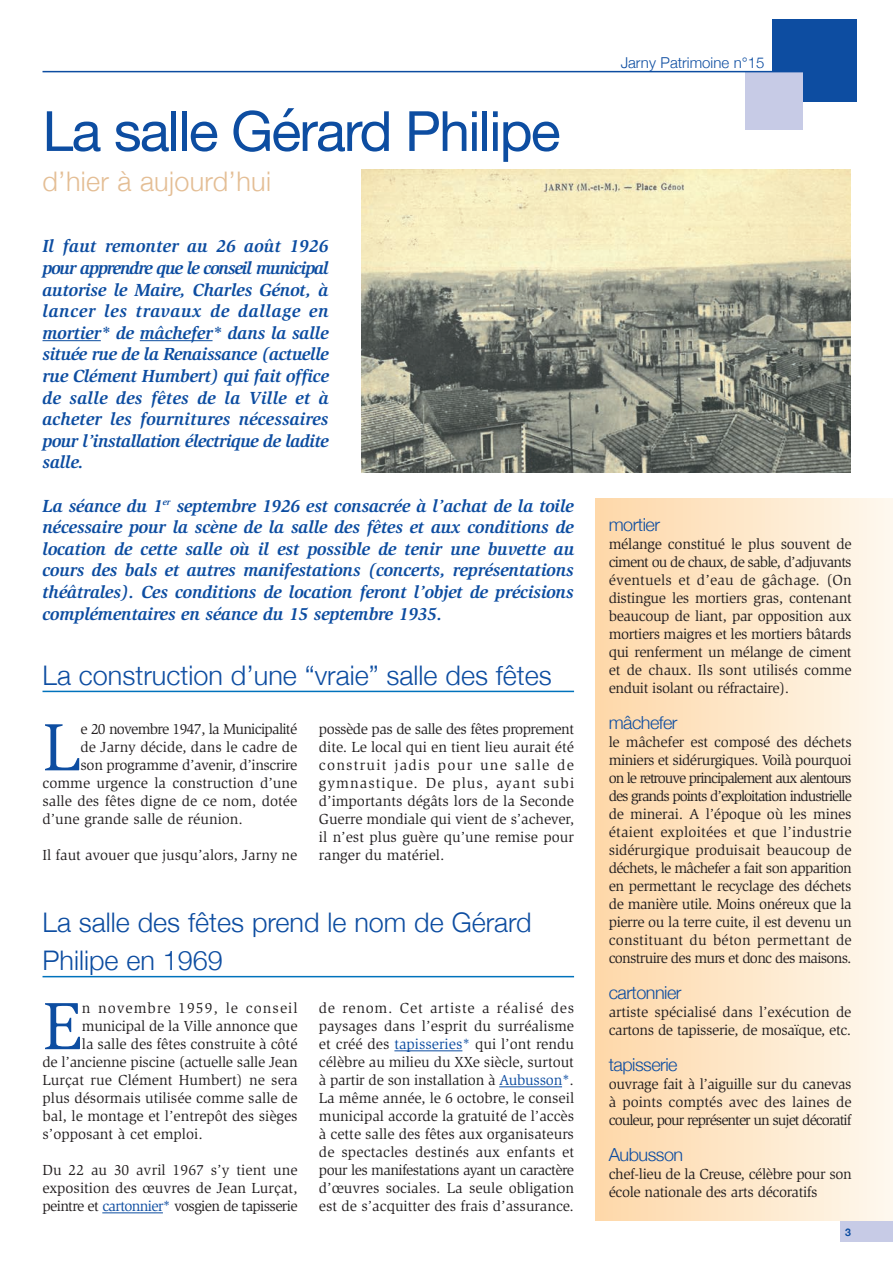
<style>
.page{position:relative;width:893px;height:1263px;background:#fff}
.page>*{position:absolute;margin:0;border:0;box-sizing:border-box;transform-origin:0 0}
.t1{font:68.7px "Slimbach";color:#0d4da1}
.t2{font:55.5px "Helvetica Neue";letter-spacing:-.035em;color:#0d4da1}
.t3{font:300 27px/38.2px "Helvetica Neue";color:#0d4da1}
.t4{font:300 27px "Helvetica Neue";letter-spacing:.01em;color:#e4be95}
.t5{font:italic 700 18px/21.6px "Slimbach";letter-spacing:-.01em;color:#0d4da1;text-align:justify}
.t6{font:300 18px "Helvetica Neue";letter-spacing:-.03em;color:#0d4da1}
.t7{font:15px/18px "Slimbach";letter-spacing:-.005em;color:#231f20;text-align:justify}
.t8{font:15px/18px "Slimbach";letter-spacing:-.025em;color:#231f20}
.t9{font:15px "Slimbach";letter-spacing:-.045em;color:#231f20}
.t10{font:15px "Slimbach";letter-spacing:.07em;color:#231f20}
.t11{font:300 15px "Helvetica Neue";color:#0d4da1}
.t12{font:700 10.5px "Helvetica Neue";color:#0d4da1}
.s1{color:#0d4da1}
</style>
<div class="page">
<div style="left:840px;top:1220px;width:53px;height:22px;background:#c7cbe6"></div>
<div style="left:772px;top:19px;width:84px;height:82px;background:#0d4da1"></div>
<div style="left:745px;top:73px;width:57px;height:57px;background:#c7cbe6"></div>
<hr style="left:43px;top:71px;width:813px;height:1px;background:#0d4da1">
<hr style="left:43px;top:691px;width:531px;height:1px;background:#0072bc">
<hr style="left:102px;top:1212px;width:61px;height:1px;background:#0d4da1">
<hr style="left:43px;top:976px;width:531px;height:1px;background:#0072bc">
<hr style="left:394px;top:1050px;width:68px;height:1px;background:#0d4da1">
<hr style="left:499px;top:1086px;width:63px;height:1px;background:#0d4da1">
<hr style="left:43px;top:340px;width:58px;height:1px;background:#0d4da1">
<hr style="left:140px;top:340px;width:73px;height:1px;background:#0d4da1">
<div style="left:595px;top:498px;width:298px;height:722px;background:linear-gradient(to right,#fed7a7,#fef8ed)"></div>
<img style="left:362px;top:169px;width:488px;height:304px">
<h2 class="t2" style="left:43px;top:91px;width:519px">La salle Gérard Philipe</h2>
<h3 class="t4" style="left:43px;top:159px;width:230px">d’hier à aujourd’hui</h3>
<p class="t5" style="left:43px;top:235px;width:288px">Il faut remonter au 26 août 1926 pour apprendre que le conseil municipal autorise le Maire, Charles Génot, à lancer les travaux de dallage en mortier* de mâchefer* dans la salle située rue de la Renaissance (actuelle rue Clément Humbert) qui fait office de salle des fêtes de la Ville et à acheter les fournitures nécessaires pour l’installation électrique de ladite salle.</p>
<p class="t5" style="left:43px;top:495px;width:533px">La séance du 1<sup>er</sup> septembre 1926 est consacrée à l’achat de la toile nécessaire pour la scène de la salle des fêtes et aux conditions de location de cette salle où il est possible de tenir une buvette au cours des bals et autres manifestations (concerts, représentations théâtrales). Ces conditions de location feront l’objet de précisions complémentaires en séance du 15 septembre 1935.</p>
<h3 class="t3" style="left:43px;top:654px;width:511px">La construction d’une “vraie” salle des fêtes</h3>
<p class="t7" style="left:319px;top:720px;width:257px">possède pas de salle des fêtes proprement dite. Le local qui en tient lieu aurait été construit jadis pour une salle de gymnastique. De plus, ayant subi d’importants dégâts lors de la Seconde Guerre mondiale qui vient de s’achever, il n’est plus guère qu’une remise pour ranger du matériel.</p>
<h1 class="t1" style="left:43px;top:708px;width:40px">L</h1>
<p class="t9" style="left:81px;top:721px;width:218px">e 20 novembre 1947, la Municipalité</p>
<p class="t7" style="left:81px;top:738px;width:218px">de Jarny décide, dans le cadre de</p>
<p class="t8" style="left:81px;top:756px;width:218px">son programme d’avenir, d’inscrire</p>
<p class="t7" style="left:43px;top:774px;width:256px">comme urgence la construction d’une</p>
<p class="t7" style="left:43px;top:792px;width:256px">salle des fêtes digne de ce nom, dotée</p>
<p class="t7" style="left:43px;top:810px;width:202px">d’une grande salle de réunion.</p>
<p class="t7" style="left:43px;top:846px;width:256px">Il faut avouer que jusqu’alors, Jarny ne</p>
<h3 class="t3" style="left:43px;top:901px;width:491px">La salle des fêtes prend le nom de Gérard<br>Philipe en 1969</h3>
<p class="t7" style="left:319px;top:999px;width:257px">de renom. Cet artiste a réalisé des paysages dans l’esprit du surréalisme et créé des <span class="s1">tapisseries*</span> qui l’ont rendu célèbre au milieu du XXe siècle, surtout à partir de son installation à <span class="s1">Aubusson*</span>.<br>La même année, le 6 octobre, le conseil municipal accorde la gratuité de l’accès à cette salle des fêtes aux organisateurs de spectacles destinés aux enfants et pour les manifestations ayant un caractère d’œuvres sociales. La seule obligation est de s’acquitter des frais d’assurance.</p>
<h1 class="t1" style="left:43px;top:987px;width:41px">E</h1>
<p class="t10" style="left:82px;top:999px;width:217px">n novembre 1959, le conseil</p>
<p class="t7" style="left:82px;top:1017px;width:217px">municipal de la Ville annonce que</p>
<p class="t7" style="left:82px;top:1035px;width:217px">la salle des fêtes construite à côté</p>
<p class="t7" style="left:43px;top:1053px;width:257px">de l’ancienne piscine (actuelle salle Jean</p>
<p class="t7" style="left:43px;top:1071px;width:257px">Lurçat rue Clément Humbert) ne sera</p>
<p class="t7" style="left:43px;top:1089px;width:257px">plus désormais utilisée comme salle de</p>
<p class="t7" style="left:43px;top:1107px;width:257px">bal, le montage et l’entrepôt des sièges</p>
<p class="t7" style="left:43px;top:1125px;width:162px">s’opposant à cet emploi.</p>
<p class="t7" style="left:43px;top:1161px;width:257px">Du 22 au 30 avril 1967 s’y tient une exposition des œuvres de Jean Lurçat, peintre et <span class="s1">cartonnier*</span> vosgien de tapisserie</p>
<p class="t11" style="left:621px;top:50px;width:145px">Jarny Patrimoine n°15</p>
<p class="t6" style="left:609px;top:510px;width:53px">mortier</p>
<p class="t7" style="left:609px;top:535px;width:245px">mélange constitué le plus souvent de ciment ou de chaux, de sable, d’adjuvants éventuels et d’eau de gâchage. (On distingue les mortiers gras, contenant beaucoup de liant, par opposition aux mortiers maigres et les mortiers bâtards qui renferment un mélange de ciment et de chaux. Ils sont utilisés comme enduit isolant ou réfractaire).</p>
<p class="t6" style="left:609px;top:708px;width:70px">mâchefer</p>
<p class="t7" style="left:609px;top:733px;width:245px">le mâchefer est composé des déchets miniers et sidérurgiques. Voilà pourquoi on le retrouve principalement aux alentours des grands points d’exploitation industrielle de minerai. A l’époque où les mines étaient exploitées et que l’industrie sidérurgique produisait beaucoup de déchets, le mâchefer a fait son apparition en permettant le recyclage des déchets de manière utile. Moins onéreux que la pierre ou la terre cuite, il est devenu un constituant du béton permettant de construire des murs et donc des maisons.</p>
<p class="t6" style="left:609px;top:978px;width:74px">cartonnier</p>
<p class="t8" style="left:609px;top:1003px;width:244px">artiste spécialisé dans l’exécution de cartons de tapisserie, de mosaïque, etc.</p>
<p class="t6" style="left:609px;top:1050px;width:70px">tapisserie</p>
<p class="t7" style="left:609px;top:1075px;width:244px">ouvrage fait à l’aiguille sur du canevas à points comptés avec des laines de couleur, pour représenter un sujet décoratif</p>
<p class="t6" style="left:609px;top:1140px;width:76px">Aubusson</p>
<p class="t8" style="left:609px;top:1165px;width:244px">chef-lieu de la Creuse, célèbre pour son école nationale des arts décoratifs</p>
<p class="t12" style="left:845px;top:1224px;width:7px">3</p>
</div>
